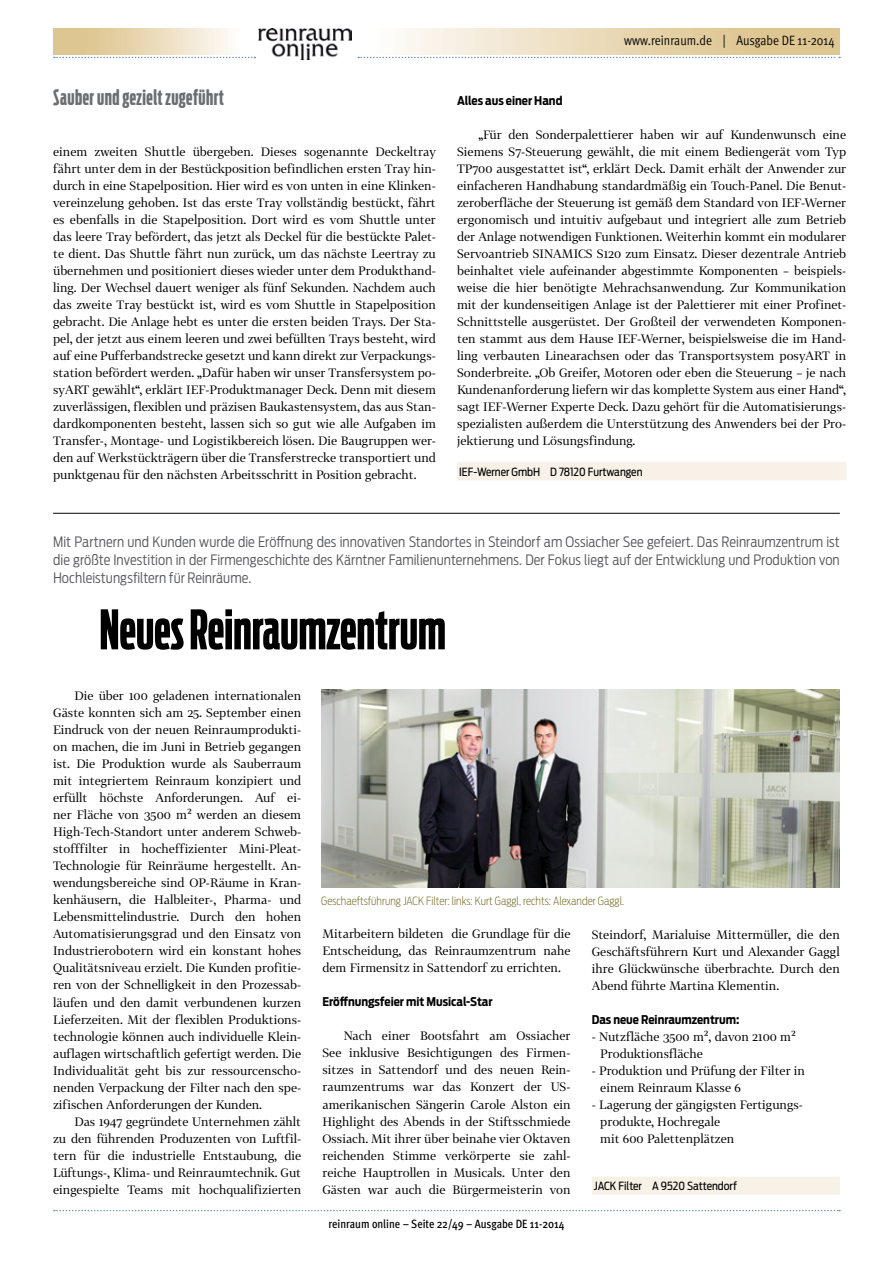
<style>
.page{position:relative;width:893px;height:1263px;background:#fff}
.page>*{position:absolute;margin:0;border:0;box-sizing:border-box;transform-origin:0 0}
.t1{font:700 54px "Antenna Comp";color:#000}
.t2{font:700 21px "Antenna Comp";letter-spacing:.025em;color:#6b6e71}
.t3{font:300 14.25px/18px "Antenna Cond";letter-spacing:.005em;color:#57585b;text-align:justify}
.t4{font:13.5px "Meta OT Cond Norm";color:#000}
.t5{font:12px/17px "Tabac G2";color:#000;text-align:justify}
.t6{font:700 12px "Antenna Cond";color:#000}
.t7{font:500 condensed 12px "Meta OT";color:#000}
.t8{font:200 11.25px "Antenna Cond";color:#6b6114}
.t9{font:11.25px "Antenna Cond";color:#000}
</style>
<div class="page">
<svg style="left:358px;top:57px;width:482px;height:1px"></svg>
<svg style="left:54px;top:57px;width:201px;height:1px"></svg>
<svg style="left:54px;top:1210px;width:786px;height:1px"></svg>
<img style="left:258px;top:29px;width:94px;height:31px">
<div style="left:592px;top:1177px;width:248px;height:18px;background:#f7f1e7"></div>
<img style="left:321px;top:690px;width:519px;height:197px">
<div style="left:457px;top:462px;width:389px;height:18px;background:#f7f1e7"></div>
<hr style="left:53px;top:513px;width:787px;height:1px;background:#000">
<h2 class="t2" style="left:53px;top:86px;width:172px">Sauber und gezielt zugeführt</h2>
<p class="t5" style="left:53px;top:143px;width:384px">einem zweiten Shuttle übergeben. Dieses sogenannte Deckeltray fährt unter dem in der Bestückposition befindlichen ersten Tray hin&shy;durch in eine Stapelposition. Hier wird es von unten in eine Klinken&shy;vereinzelung gehoben. Ist das erste Tray vollständig bestückt, fährt es ebenfalls in die Stapelposition. Dort wird es vom Shuttle unter das leere Tray befördert, das jetzt als Deckel für die bestückte Palet&shy;te dient. Das Shuttle fährt nun zurück, um das nächste Leertray zu übernehmen und positioniert dieses wieder unter dem Produkthand&shy;ling. Der Wechsel dauert weniger als fünf Sekunden. Nachdem auch das zweite Tray bestückt ist, wird es vom Shuttle in Stapelposition gebracht. Die Anlage hebt es unter die ersten beiden Trays. Der Sta&shy;pel, der jetzt aus einem leeren und zwei befüllten Trays besteht, wird auf eine Pufferbandstrecke gesetzt und kann direkt zur Verpackungs&shy;station befördert werden. „Dafür haben wir unser Transfersystem po&shy;syART gewählt“, erklärt IEF-Produktmanager Deck. Denn mit diesem zuverlässigen, flexiblen und präzisen Baukastensystem, das aus Stan&shy;dardkomponenten besteht, lassen sich so gut wie alle Aufgaben im Transfer-, Montage- und Logistikbereich lösen. Die Baugruppen wer&shy;den auf Werkstückträgern über die Transferstrecke transportiert und punktgenau für den nächsten Arbeitsschritt in Position gebracht.</p>
<p class="t4" style="left:624px;top:32px;width:212px">www.reinraum.de | Ausgabe DE 11-2014</p>
<p class="t6" style="left:457px;top:94px;width:107px">Alles aus einer Hand</p>
<p class="t5" style="left:457px;top:126px;width:391px;text-indent:21px">„Für den Sonderpalettierer haben wir auf Kundenwunsch eine Siemens S7-Steuerung gewählt, die mit einem Bediengerät vom Typ TP700 ausgestattet ist“, erklärt Deck. Damit erhält der Anwender zur einfacheren Handhabung standardmäßig ein Touch-Panel. Die Benut&shy;zeroberfläche der Steuerung ist gemäß dem Standard von IEF-Werner ergonomisch und intuitiv aufgebaut und integriert alle zum Betrieb der Anlage notwendigen Funktionen. Weiterhin kommt ein modularer Servoantrieb SINAMICS S120 zum Einsatz. Dieser dezentrale Antrieb beinhaltet viele aufeinander abgestimmte Komponenten – beispiels&shy;weise die hier benötigte Mehrachsanwendung. Zur Kommunikation mit der kundenseitigen Anlage ist der Palettierer mit einer Profinet-Schnittstelle ausgerüstet. Der Großteil der verwendeten Komponen&shy;ten stammt aus dem Hause IEF-Werner, beispielsweise die im Hand&shy;ling verbauten Linearachsen oder das Transportsystem posyART in Sonderbreite. „Ob Greifer, Motoren oder eben die Steuerung – je nach Kundenanforderung liefern wir das komplette System aus einer Hand“, sagt IEF-Werner Experte Deck. Dazu gehört für die Automatisierungs&shy;spezialisten außerdem die Unterstützung des Anwenders bei der Pro&shy;jektierung und Lösungsfindung.</p>
<p class="t9" style="left:459px;top:465px;width:185px">IEF-Werner GmbH D 78120 Furtwangen</p>
<p class="t3" style="left:53px;top:533px;width:788px">Mit Partnern und Kunden wurde die Eröffnung des innovativen Standortes in Steindorf am Ossiacher See gefeiert. Das Reinraumzentrum ist die größte Investition in der Firmengeschichte des Kärntner Familienunternehmens. Der Fokus liegt auf der Entwicklung und Produktion von Hochleistungsfiltern für Reinräume.</p>
<h1 class="t1" style="left:99px;top:600px;width:348px">Neues Reinraumzentrum</h1>
<p class="t5" style="left:53px;top:687px;width:250px;text-indent:21px">Die über 100 geladenen internationalen Gäste konnten sich am 25. September einen Eindruck von der neuen Reinraumprodukti&shy;on machen, die im Juni in Betrieb gegangen ist. Die Produktion wurde als Sauberraum mit integriertem Reinraum konzipiert und erfüllt höchste Anforderungen. Auf ei&shy;ner Fläche von 3500 m² werden an diesem High-Tech-Standort unter anderem Schweb&shy;stofffilter in hocheffizienter Mini-Pleat-Technologie für Reinräume hergestellt. An&shy;wendungsbereiche sind OP-Räume in Kran&shy;kenhäusern, die Halbleiter-, Pharma- und Lebensmittelindustrie. Durch den hohen Automatisierungsgrad und den Einsatz von Industrierobotern wird ein konstant hohes Qualitätsniveau erzielt. Die Kunden profitie&shy;ren von der Schnelligkeit in den Prozessab&shy;läufen und den damit verbundenen kurzen Lieferzeiten. Mit der flexiblen Produktions&shy;technologie können auch individuelle Klein&shy;auflagen wirtschaftlich gefertigt werden. Die Individualität geht bis zur ressourcenscho&shy;nenden Verpackung der Filter nach den spe&shy;zifischen Anforderungen der Kunden.</p>
<p class="t5" style="left:53px;top:1112px;width:250px;text-indent:21px">Das 1947 gegründete Unternehmen zählt zu den führenden Produzenten von Luftfil&shy;tern für die industrielle Entstaubung, die Lüftungs-, Klima- und Reinraumtechnik. Gut eingespielte Teams mit hochqualifizierten</p>
<p class="t8" style="left:321px;top:894px;width:305px">Geschaeftsführung JACK Filter: links: Kurt Gaggl, rechts: Alexander Gaggl.</p>
<p class="t5" style="left:322px;top:925px;width:250px">Mitarbeitern bildeten die Grundlage für die Entscheidung, das Reinraumzentrum nahe dem Firmensitz in Sattendorf zu errichten.</p>
<p class="t6" style="left:322px;top:995px;width:172px">Eröffnungsfeier mit Musical-Star</p>
<p class="t5" style="left:322px;top:1027px;width:250px;text-indent:21px">Nach einer Bootsfahrt am Ossiacher See inklusive Besichtigungen des Firmen&shy;sitzes in Sattendorf und des neuen Rein&shy;raumzentrums war das Konzert der US&shy;amerikanischen Sängerin Carole Alston ein Highlight des Abends in der Stiftsschmiede Ossiach. Mit ihrer über beinahe vier Oktaven reichenden Stimme verkörperte sie zahl&shy;reiche Hauptrollen in Musicals. Unter den Gästen war auch die Bürgermeisterin von</p>
<p class="t7" style="left:329px;top:1216px;width:237px">reinraum online – Seite 22/49 – Ausgabe DE 11-2014</p>
<p class="t5" style="left:592px;top:925px;width:250px">Steindorf, Marialuise Mittermüller, die den Geschäftsführern Kurt und Alexander Gaggl ihre Glückwünsche überbrachte. Durch den Abend führte Martina Klementin.</p>
<p class="t6" style="left:592px;top:1012px;width:149px">Das neue Reinraumzentrum:</p>
<p class="t5" style="left:600px;top:1027px;width:197px;text-indent:-9px">- Nutzfläche 3500 m², davon 2100 m²<br>Produktionsfläche</p>
<p class="t5" style="left:600px;top:1061px;width:206px;text-indent:-9px">- Produktion und Prüfung der Filter in einem Reinraum Klasse 6</p>
<p class="t5" style="left:600px;top:1095px;width:204px;text-align:left;text-indent:-9px">- Lagerung der gängigsten Fertigungs&shy;produkte, Hochregale<br>mit 600 Palettenplätzen</p>
<p class="t9" style="left:594px;top:1179px;width:144px">JACK Filter A 9520 Sattendorf</p>
</div>
